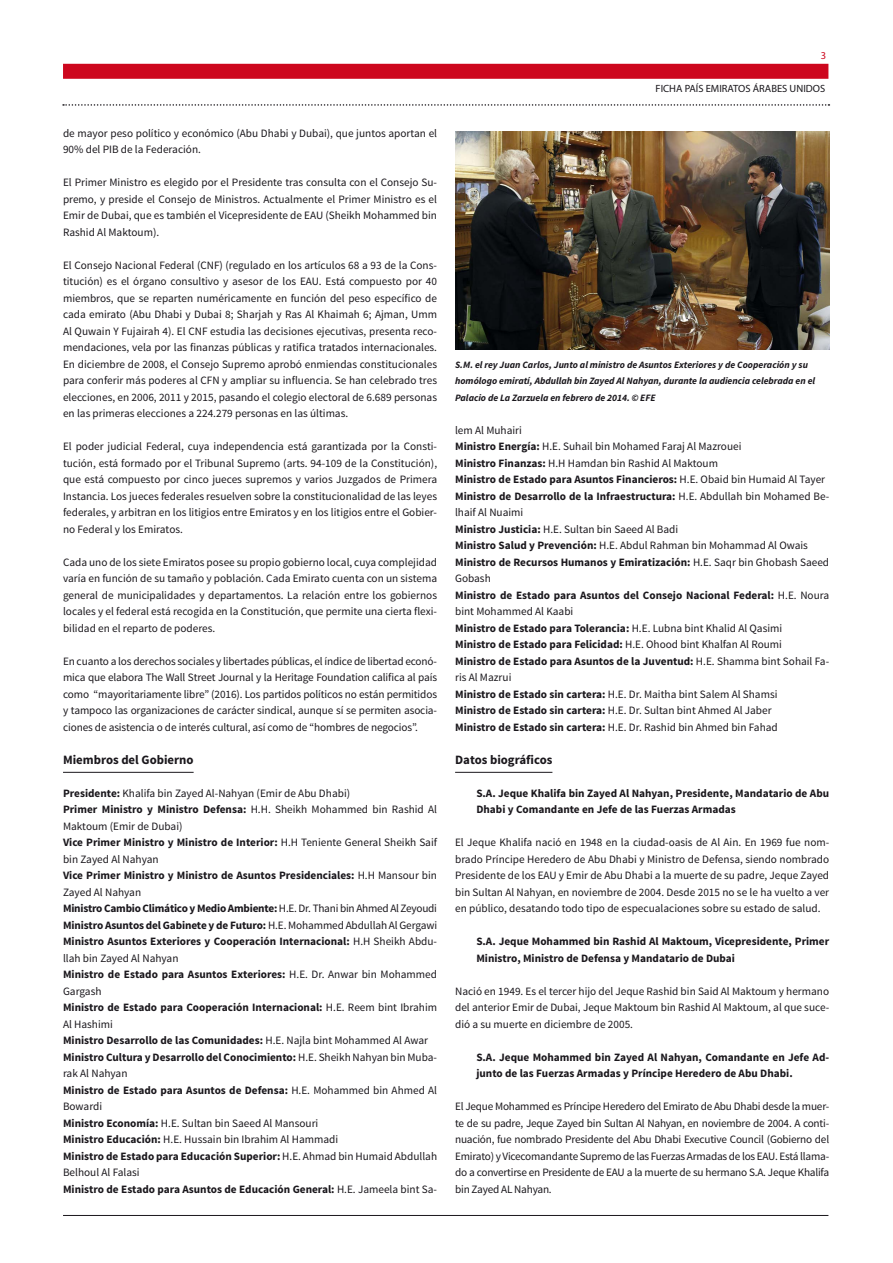
<style>
.page{position:relative;width:893px;height:1263px;background:#fff}
.page>*{position:absolute;margin:0;border:0;box-sizing:border-box;transform-origin:0 0}
.TITULO_3º_NIVEL{font:700 12.75px "Source Sans Pro";color:#1a171c}
.TEXTO_NORMAL{font:11.25px/16.5px "Source Sans Pro";color:#1a171c;text-align:justify}
.TEXTO_NORMAL-2{font:700 11.25px/16.5px "Source Sans Pro";color:#1a171c}
.TITULO_4º_NIVEL{font:700 11.25px/16.5px "Source Sans Pro";color:#1a171c}
.TEXTO_NORMAL-3{font:700 11.25px "Source Sans Pro";letter-spacing:-.02em;color:#1a171c}
.t1{font:10.5px "Myriad Pro";color:#1a171c}
.t2{font:10.5px "Myriad Pro";color:#cd071e}
.TEXTO_PIE_DE_FOTO{font:italic 700 9.75px/16.5px "Source Sans Pro";color:#1a171c}
.s1{font-weight:700}
.s2{font-weight:400}
</style>
<div class="page">
<div style="left:63px;top:64px;width:765px;height:15px;background:#cd071e"></div>
<hr style="left:63px;top:1215px;width:765px;height:1px;background:#1a171c">
<svg style="left:63px;top:104px;width:766px;height:2px"></svg>
<hr style="left:63px;top:772px;width:131px;height:1px;background:#1a171c">
<hr style="left:455px;top:772px;width:97px;height:1px;background:#1a171c">
<img style="left:455px;top:131px;width:374px;height:219px">
<p class="TEXTO_NORMAL" style="left:63px;top:125px;width:376px">de mayor peso político y económico (Abu Dhabi y Dubai), que juntos aportan el<br>90% del PIB de la Federación.</p>
<p class="TEXTO_NORMAL" style="left:63px;top:174px;width:376px">El Primer Ministro es elegido por el Presidente tras consulta con el Consejo Su&shy;premo, y preside el Consejo de Ministros. Actualmente el Primer Ministro es el Emir de Dubai, que es también el Vicepresidente de EAU (Sheikh Mohammed bin Rashid Al Maktoum).</p>
<p class="TEXTO_NORMAL" style="left:63px;top:257px;width:376px">El Consejo Nacional Federal (CNF) (regulado en los artículos 68 a 93 de la Cons&shy;titución) es el órgano consultivo y asesor de los EAU. Está compuesto por 40 miembros, que se reparten numéricamente en función del peso específico de cada emirato (Abu Dhabi y Dubai 8; Sharjah y Ras Al Khaimah 6; Ajman, Umm Al Quwain Y Fujairah 4). El CNF estudia las decisiones ejecutivas, presenta reco&shy;mendaciones, vela por las finanzas públicas y ratifica tratados internacionales.<br>En diciembre de 2008, el Consejo Supremo aprobó enmiendas constitucionales para conferir más poderes al CFN y ampliar su influencia. Se han celebrado tres elecciones, en 2006, 2011 y 2015, pasando el colegio electoral de 6.689 personas en las primeras elecciones a 224.279 personas en las últimas.</p>
<p class="TEXTO_NORMAL" style="left:63px;top:438px;width:376px">El poder judicial Federal, cuya independencia está garantizada por la Consti&shy;tución, está formado por el Tribunal Supremo (arts. 94-109 de la Constitución), que está compuesto por cinco jueces supremos y varios Juzgados de Primera Instancia. Los jueces federales resuelven sobre la constitucionalidad de las leyes federales, y arbitran en los litigios entre Emiratos y en los litigios entre el Gobier&shy;no Federal y los Emiratos.</p>
<p class="TEXTO_NORMAL" style="left:63px;top:554px;width:376px">Cada uno de los siete Emiratos posee su propio gobierno local, cuya complejidad varía en función de su tamaño y población. Cada Emirato cuenta con un sistema general de municipalidades y departamentos. La relación entre los gobiernos locales y el federal está recogida en la Constitución, que permite una cierta flexi&shy;bilidad en el reparto de poderes.</p>
<p class="TEXTO_NORMAL" style="left:63px;top:653px;width:376px">En cuanto a los derechos sociales y libertades públicas, el índice de libertad econó&shy;mica que elabora The Wall Street Journal y la Heritage Foundation califica al país como “mayoritariamente libre” (2016). Los partidos políticos no están permitidos y tampoco las organizaciones de carácter sindical, aunque sí se permiten asocia&shy;ciones de asistencia o de interés cultural, así como de “hombres de negocios”.</p>
<p class="TITULO_3º_NIVEL" style="left:63px;top:751px;width:132px">Miembros del Gobierno</p>
<p class="TEXTO_NORMAL" style="left:63px;top:785px;width:289px"><span class="s1">Presidente:</span> Khalifa bin Zayed Al-Nahyan (Emir de Abu Dhabi)</p>
<p class="TEXTO_NORMAL" style="left:63px;top:801px;width:376px"><span class="s1">Primer Ministro y Ministro Defensa:</span> H.H. Sheikh Mohammed bin Rashid Al<br>Maktoum (Emir de Dubai)</p>
<p class="TEXTO_NORMAL" style="left:63px;top:834px;width:376px"><span class="s1">Vice Primer Ministro y Ministro de Interior:</span> H.H Teniente General Sheikh Saif bin Zayed Al Nahyan</p>
<p class="TEXTO_NORMAL-2" style="left:63px;top:867px;width:376px">Vice Primer Ministro y Ministro de Asuntos Presidenciales: <span class="s2">H.H Mansour bin<br>Zayed Al Nahyan</span></p>
<p class="TEXTO_NORMAL-3" style="left:63px;top:901px;width:376px">Ministro Cambio Climático y Medio Ambiente: <span class="s2">H.E. Dr. Thani bin Ahmed Al Zeyoudi</span></p>
<p class="TEXTO_NORMAL-2" style="left:63px;top:917px;width:376px">Ministro Asuntos del Gabinete y de Futuro: <span class="s2">H.E. Mohammed Abdullah Al Gergawi</span></p>
<p class="TEXTO_NORMAL-2" style="left:63px;top:933px;width:376px">Ministro Asuntos Exteriores y Cooperación Internacional: <span class="s2">H.H Sheikh Abdu&shy;llah bin Zayed Al Nahyan</span></p>
<p class="TEXTO_NORMAL-2" style="left:63px;top:966px;width:376px">Ministro de Estado para Asuntos Exteriores: <span class="s2">H.E. Dr. Anwar bin Mohammed<br>Gargash</span></p>
<p class="TEXTO_NORMAL-2" style="left:63px;top:999px;width:376px">Ministro de Estado para Cooperación Internacional: <span class="s2">H.E. Reem bint Ibrahim<br>Al Hashimi</span></p>
<p class="TEXTO_NORMAL-2" style="left:63px;top:1032px;width:367px">Ministro Desarrollo de las Comunidades: <span class="s2">H.E. Najla bint Mohammed Al Awar</span></p>
<p class="TEXTO_NORMAL-2" style="left:63px;top:1049px;width:376px">Ministro Cultura y Desarrollo del Conocimiento: <span class="s2">H.E. Sheikh Nahyan bin Muba&shy;rak Al Nahyan</span></p>
<p class="TEXTO_NORMAL-2" style="left:63px;top:1082px;width:376px">Ministro de Estado para Asuntos de Defensa: <span class="s2">H.E. Mohammed bin Ahmed Al<br>Bowardi</span></p>
<p class="TEXTO_NORMAL" style="left:63px;top:1115px;width:257px"><span class="s1">Ministro Economía:</span> H.E. Sultan bin Saeed Al Mansouri</p>
<p class="TEXTO_NORMAL" style="left:63px;top:1131px;width:277px"><span class="s1">Ministro Educación:</span> H.E. Hussain bin Ibrahim Al Hammadi</p>
<p class="TEXTO_NORMAL" style="left:63px;top:1148px;width:376px"><span class="s1">Ministro de Estado para Educación Superior:</span> H.E. Ahmad bin Humaid Abdullah<br>Belhoul Al Falasi</p>
<p class="TEXTO_NORMAL-2" style="left:63px;top:1181px;width:376px">Ministro de Estado para Asuntos de Educación General: <span class="s2">H.E. Jameela bint Sa-</span></p>
<p class="t2" style="left:821px;top:49px;width:7px">3</p>
<p class="t1" style="left:656px;top:82px;width:171px">FICHA PAÍS EMIRATOS ÁRABES UNIDOS</p>
<p class="TEXTO_PIE_DE_FOTO" style="left:455px;top:356px;width:362px">S.M. el rey Juan Carlos, Junto al ministro de Asuntos Exteriores y de Cooperación y su homólogo emiratí, Abdullah bin Zayed Al Nahyan, durante la audiencia celebrada en el<br>Palacio de La Zarzuela en febrero de 2014. © EFE</p>
<p class="TEXTO_NORMAL" style="left:455px;top:422px;width:68px">lem Al Muhairi</p>
<p class="TEXTO_NORMAL" style="left:455px;top:438px;width:288px"><span class="s1">Ministro Energía:</span> H.E. Suhail bin Mohamed Faraj Al Mazrouei</p>
<p class="TEXTO_NORMAL" style="left:455px;top:455px;width:264px"><span class="s1">Ministro Finanzas:</span> H.H Hamdan bin Rashid Al Maktoum</p>
<p class="TEXTO_NORMAL-2" style="left:455px;top:471px;width:372px">Ministro de Estado para Asuntos Financieros: <span class="s2">H.E. Obaid bin Humaid Al Tayer</span></p>
<p class="TEXTO_NORMAL-2" style="left:455px;top:488px;width:376px">Ministro de Desarrollo de la Infraestructura: <span class="s2">H.E. Abdullah bin Mohamed Be&shy;lhaif Al Nuaimi</span></p>
<p class="TEXTO_NORMAL" style="left:455px;top:521px;width:225px"><span class="s1">Ministro Justicia:</span> H.E. Sultan bin Saeed Al Badi</p>
<p class="TEXTO_NORMAL" style="left:455px;top:537px;width:354px"><span class="s1">Ministro Salud y Prevención:</span> H.E. Abdul Rahman bin Mohammad Al Owais</p>
<p class="TEXTO_NORMAL-2" style="left:455px;top:554px;width:376px">Ministro de Recursos Humanos y Emiratización: <span class="s2">H.E. Saqr bin Ghobash Saeed<br>Gobash</span></p>
<p class="TEXTO_NORMAL-2" style="left:455px;top:587px;width:376px">Ministro de Estado para Asuntos del Consejo Nacional Federal: <span class="s2">H.E. Noura bint Mohammed Al Kaabi</span></p>
<p class="TEXTO_NORMAL-2" style="left:455px;top:620px;width:329px">Ministro de Estado para Tolerancia: <span class="s2">H.E. Lubna bint Khalid Al Qasimi</span></p>
<p class="TEXTO_NORMAL-2" style="left:455px;top:636px;width:328px">Ministro de Estado para Felicidad: <span class="s2">H.E. Ohood bint Khalfan Al Roumi</span></p>
<p class="TEXTO_NORMAL-2" style="left:455px;top:653px;width:376px">Ministro de Estado para Asuntos de la Juventud: <span class="s2">H.E. Shamma bint Sohail Fa&shy;ris Al Mazrui</span></p>
<p class="TEXTO_NORMAL" style="left:455px;top:686px;width:324px"><span class="s1">Ministro de Estado sin cartera:</span> H.E. Dr. Maitha bint Salem Al Shamsi</p>
<p class="TEXTO_NORMAL" style="left:455px;top:702px;width:318px"><span class="s1">Ministro de Estado sin cartera:</span> H.E. Dr. Sultan bint Ahmed Al Jaber</p>
<p class="TEXTO_NORMAL" style="left:455px;top:719px;width:324px"><span class="s1">Ministro de Estado sin cartera:</span> H.E. Dr. Rashid bin Ahmed bin Fahad</p>
<p class="TITULO_3º_NIVEL" style="left:455px;top:751px;width:99px">Datos biográficos</p>
<p class="TITULO_4º_NIVEL" style="left:476px;top:785px;width:354px">S.A. Jeque Khalifa bin Zayed Al Nahyan, Presidente, Mandatario de Abu<br>Dhabi y Comandante en Jefe de las Fuerzas Armadas</p>
<p class="TEXTO_NORMAL" style="left:455px;top:834px;width:376px">El Jeque Khalifa nació en 1948 en la ciudad-oasis de Al Ain. En 1969 fue nom&shy;brado Príncipe Heredero de Abu Dhabi y Ministro de Defensa, siendo nombrado Presidente de los EAU y Emir de Abu Dhabi a la muerte de su padre, Jeque Zayed bin Sultan Al Nahyan, en noviembre de 2004. Desde 2015 no se le ha vuelto a ver en público, desatando todo tipo de especualaciones sobre su estado de salud.</p>
<p class="TITULO_4º_NIVEL" style="left:476px;top:933px;width:354px">S.A. Jeque Mohammed bin Rashid Al Maktoum, Vicepresidente, Primer<br>Ministro, Ministro de Defensa y Mandatario de Dubai</p>
<p class="TEXTO_NORMAL" style="left:455px;top:983px;width:376px">Nació en 1949. Es el tercer hijo del Jeque Rashid bin Said Al Maktoum y hermano del anterior Emir de Dubai, Jeque Maktoum bin Rashid Al Maktoum, al que suce&shy;dió a su muerte en diciembre de 2005.</p>
<p class="TITULO_4º_NIVEL" style="left:476px;top:1049px;width:354px">S.A. Jeque Mohammed bin Zayed Al Nahyan, Comandante en Jefe Ad&shy;junto de las Fuerzas Armadas y Príncipe Heredero de Abu Dhabi.</p>
<p class="TEXTO_NORMAL" style="left:455px;top:1098px;width:376px">El Jeque Mohammed es Príncipe Heredero del Emirato de Abu Dhabi desde la muer&shy;te de su padre, Jeque Zayed bin Sultan Al Nahyan, en noviembre de 2004. A conti&shy;nuación, fue nombrado Presidente del Abu Dhabi Executive Council (Gobierno del Emirato) y Vicecomandante Supremo de las Fuerzas Armadas de los EAU. Está llama&shy;do a convertirse en Presidente de EAU a la muerte de su hermano S.A. Jeque Khalifa bin Zayed AL Nahyan.</p>
</div>
